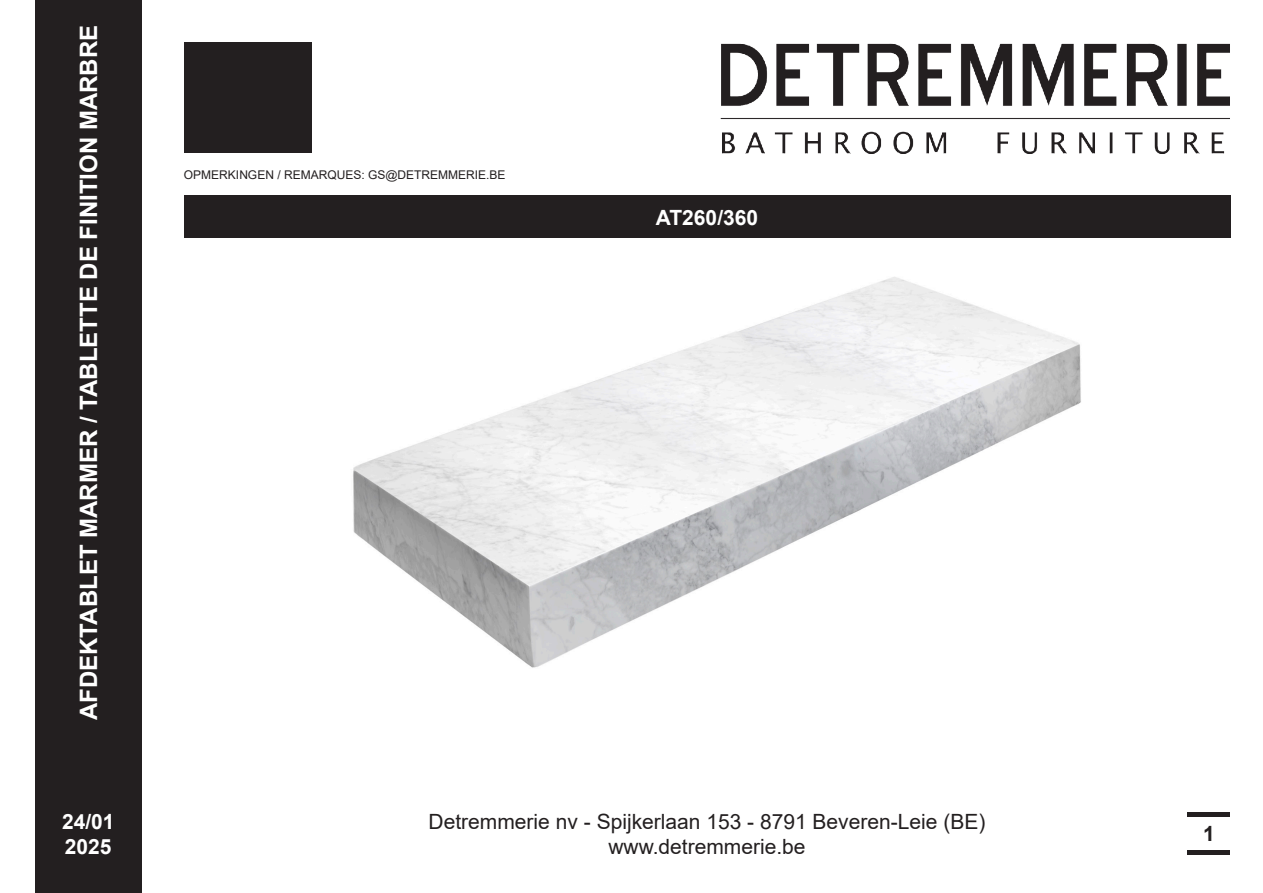
<style>
.page{position:relative;width:1263px;height:893px;background:#fff}
.page>*{position:absolute;margin:0;border:0;box-sizing:border-box;transform-origin:0 0}
.t1{font:700 24px "Arial";color:#fff}
.t2{font:21px/25.2px "Arial";color:#231f20;text-align:center}
.t3{font:700 21px/25.2px "Arial";color:#fff}
.t4{font:700 21px "Arial";color:#231f20}
.t5{font:12px "Arial";color:#231f20}
</style>
<div class="page">
<div style="left:35px;top:0;width:106px;height:893px;background:#231f20"></div>
<img style="left:720px;top:43px;width:510px;height:110px">
<div style="left:184px;top:196px;width:1046px;height:42px;background:#231f20"></div>
<div style="left:1187px;top:812px;width:43px;height:5px;background:#231f20"></div>
<div style="left:1187px;top:850px;width:43px;height:5px;background:#231f20"></div>
<div style="left:184px;top:43px;width:128px;height:110px;background:#231f20"></div>
<img style="left:353px;top:277px;width:728px;height:391px">
<p class="t1" style="left:72px;top:720px;width:697px;rotate:-90deg">AFDEKTABLET MARMER / TABLETTE DE FINITION MARBRE</p>
<p class="t3" style="left:62px;top:809px;width:54px">24/01<br>2025</p>
<p class="t5" style="left:184px;top:166px;width:323px">OPMERKINGEN / REMARQUES: GS@DETREMMERIE.BE</p>
<p class="t3" style="left:656px;top:205px;width:104px">AT260/360</p>
<p class="t2" style="left:429px;top:808px;width:558px">Detremmerie nv - Spijkerlaan 153 - 8791 Beveren-Leie (BE) www.detremmerie.be</p>
<p class="t4" style="left:1203px;top:819px;width:13px">1</p>
</div>
